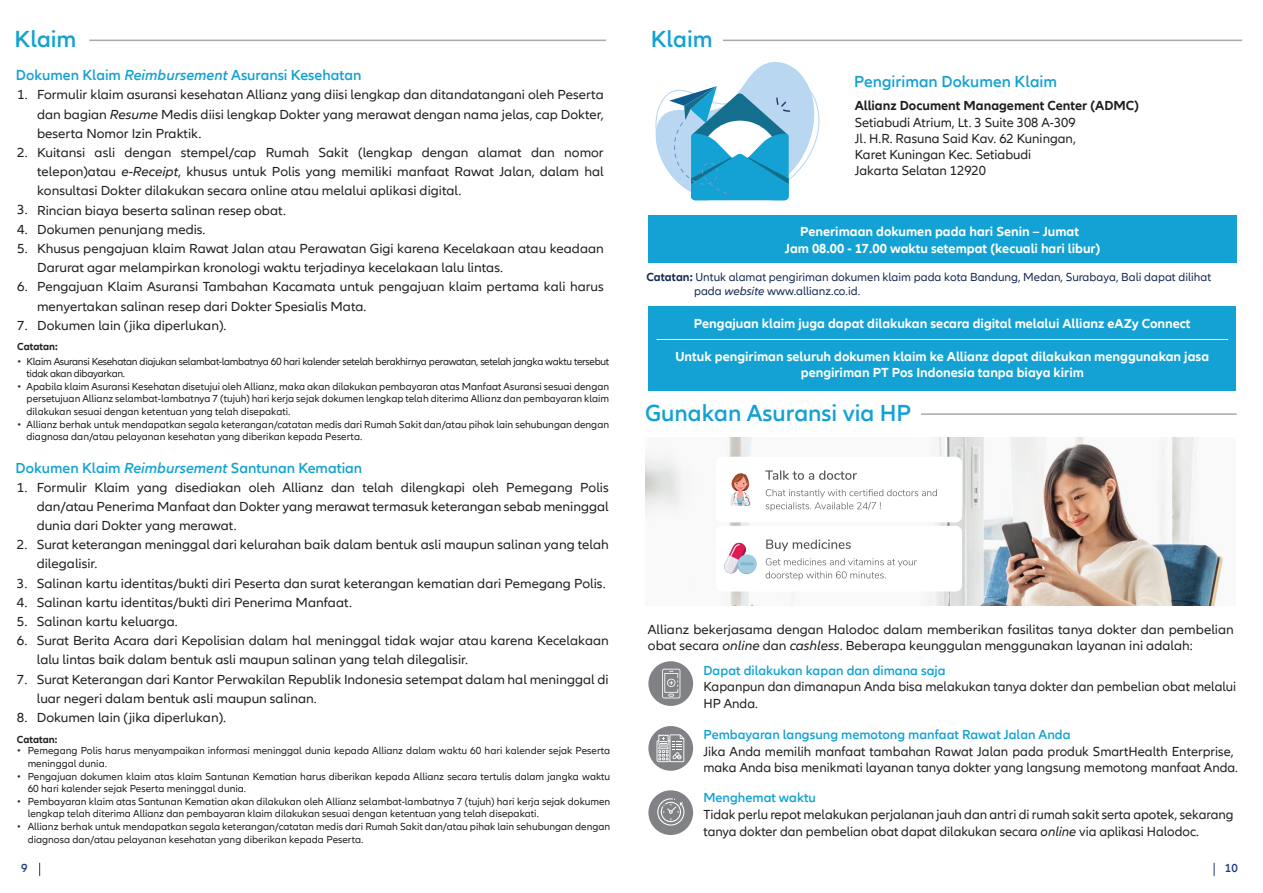
<style>
.page{position:relative;width:1263px;height:893px;background:#fff}
.page>*{position:absolute;margin:0;border:0;box-sizing:border-box;transform-origin:0 0}
.t1{font:600 24px "Allianz Neo";color:#13a2d3}
.t2{font:600 16.5px "Allianz Neo";color:#13a2d3}
.t3{font:600 15px "Allianz Neo";color:#13a2d3}
.t4{font:13.5px/19.2px "Allianz Neo";color:#231f20;scale:1.04 1}
.t5{font:13.5px/16.2px "Allianz Neo";color:#231f20}
.t6{font:700 13.5px/16.2px "Allianz Neo";color:#fff;text-align:center}
.t7{font:600 13.5px "Allianz Neo";color:#13a2d3}
.t8{font:700 13.5px "Allianz Neo";color:#231f20}
.t9{font:12px/14.4px "Allianz Neo";color:#162c53}
.t10{font:600 12px "Allianz Neo";color:#213d7c}
.t11{font:10.5px/12.6px "Allianz Neo";color:#231f20}
.t12{font:700 10.5px "Allianz Neo";color:#231f20}
.s1{font-style:italic}
.s2{font-weight:700}
</style>
<div class="page">
<img style="left:645px;top:437px;width:578px;height:168px">
<svg style="left:39px;top:863px;width:1px;height:13px"></svg>
<svg style="left:1214px;top:863px;width:1px;height:13px"></svg>
<hr style="left:723px;top:40px;width:519px;height:1px;background:#a8a9ad">
<hr style="left:89px;top:40px;width:517px;height:1px;background:#a8a9ad">
<svg style="left:655px;top:62px;width:165px;height:139px"></svg>
<div style="left:648px;top:215px;width:588px;height:48px;background:#13a2d3"></div>
<div style="left:648px;top:306px;width:588px;height:84px;background:#13a2d3"></div>
<hr style="left:656px;top:339px;width:572px;height:1px;background:#fff">
<hr style="left:921px;top:413px;width:315px;height:2px;background:#a8a9ad">
<div style="left:648px;top:661px;width:45px;height:45px;background:#808285;border-radius:50%"></div>
<svg style="left:662px;top:669px;width:18px;height:29px"></svg>
<div style="left:648px;top:726px;width:45px;height:45px;background:#808285;border-radius:50%"></div>
<svg style="left:656px;top:734px;width:28px;height:28px"></svg>
<div style="left:648px;top:790px;width:45px;height:45px;background:#808285;border-radius:50%"></div>
<svg style="left:657px;top:798px;width:27px;height:27px"></svg>
<div style="left:716px;top:526px;width:246px;height:65px;background:#fff;border-radius:7px"></div>
<svg style="left:738px;top:554px;width:19px;height:19px"></svg>
<svg style="left:724px;top:543px;width:30px;height:30px"></svg>
<svg style="left:766px;top:558px;width:151px;height:22px"></svg>
<svg style="left:766px;top:539px;width:85px;height:12px"></svg>
<div style="left:716px;top:457px;width:246px;height:65px;background:#fff;border-radius:7px"></div>
<svg style="left:730px;top:473px;width:21px;height:33px"></svg>
<svg style="left:765px;top:470px;width:92px;height:10px"></svg>
<svg style="left:766px;top:489px;width:171px;height:22px"></svg>
<h1 class="t1" style="left:15px;top:25px;width:63px">Klaim</h1>
<h1 class="t1" style="left:651px;top:25px;width:63px">Klaim</h1>
<p class="t3" style="left:16px;top:67px;width:347px">Dokumen Klaim <span class="s1">Reimbursement</span> Asuransi Kesehatan</p>
<p class="t4" style="left:17px;top:86px;width:12px">1.</p>
<p class="t4" style="left:17px;top:143px;width:12px">2.</p>
<p class="t4" style="left:17px;top:201px;width:12px;text-align:justify">3.<br>4.<br>5.</p>
<p class="t4" style="left:17px;top:278px;width:12px">6.</p>
<p class="t4" style="left:17px;top:316px;width:12px">7.</p>
<p class="t4" style="left:37px;top:86px;width:546px">Formulir klaim asuransi kesehatan Allianz yang diisi lengkap dan ditandatangani oleh Peserta dan bagian <span class="s1">Resume</span> Medis diisi lengkap Dokter yang merawat dengan nama jelas, cap Dokter, beserta Nomor Izin Praktik.<br>Kuitansi asli dengan stempel/cap Rumah Sakit (lengkap dengan alamat dan nomor telepon)atau <span class="s1">e-Receipt</span>, khusus untuk Polis yang memiliki manfaat Rawat Jalan, dalam hal konsultasi Dokter dilakukan secara online atau melalui aplikasi digital.<br>Rincian biaya beserta salinan resep obat.<br>Dokumen penunjang medis.<br>Khusus pengajuan klaim Rawat Jalan atau Perawatan Gigi karena Kecelakaan atau keadaan Darurat agar melampirkan kronologi waktu terjadinya kecelakaan lalu lintas.<br>Pengajuan Klaim Asuransi Tambahan Kacamata untuk pengajuan klaim pertama kali harus menyertakan salinan resep dari Dokter Spesialis Mata.<br>Dokumen lain (jika diperlukan).</p>
<p class="t12" style="left:17px;top:340px;width:42px">Catatan:</p>
<p class="t11" style="left:27px;top:355px;width:584px">Klaim Asuransi Kesehatan diajukan selambat-lambatnya 60 hari kalender setelah berakhirnya perawatan, setelah jangka waktu tersebut tidak akan dibayarkan.<br>Apabila klaim Asuransi Kesehatan disetujui oleh Allianz, maka akan dilakukan pembayaran atas Manfaat Asuransi sesuai dengan persetujuan Allianz selambat-lambatnya 7 (tujuh) hari kerja sejak dokumen lengkap telah diterima Allianz dan pembayaran klaim dilakukan sesuai dengan ketentuan yang telah disepakati.<br>Allianz berhak untuk mendapatkan segala keterangan/catatan medis dari Rumah Sakit dan/atau pihak lain sehubungan dengan diagnosa dan/atau pelayanan kesehatan yang diberikan kepada Peserta.</p>
<p class="t11" style="left:17px;top:355px;width:6px">•</p>
<p class="t11" style="left:17px;top:380px;width:6px">•</p>
<p class="t11" style="left:17px;top:418px;width:6px">•</p>
<p class="t3" style="left:16px;top:459px;width:348px">Dokumen Klaim <span class="s1">Reimbursement</span> Santunan Kematian</p>
<p class="t4" style="left:17px;top:478px;width:12px">1.</p>
<p class="t4" style="left:17px;top:535px;width:12px">2.</p>
<p class="t4" style="left:17px;top:574px;width:12px;text-align:justify">3.<br>4.<br>5.<br>6.</p>
<p class="t4" style="left:17px;top:670px;width:12px">7.</p>
<p class="t4" style="left:17px;top:708px;width:12px">8.</p>
<p class="t4" style="left:37px;top:478px;width:552px">Formulir Klaim yang disediakan oleh Allianz dan telah dilengkapi oleh Pemegang Polis dan/atau Penerima Manfaat dan Dokter yang merawat termasuk keterangan sebab meninggal dunia dari Dokter yang merawat.<br>Surat keterangan meninggal dari kelurahan baik dalam bentuk asli maupun salinan yang telah dilegalisir.<br>Salinan kartu identitas/bukti diri Peserta dan surat keterangan kematian dari Pemegang Polis.<br>Salinan kartu identitas/bukti diri Penerima Manfaat.<br>Salinan kartu keluarga.<br>Surat Berita Acara dari Kepolisian dalam hal meninggal tidak wajar atau karena Kecelakaan lalu lintas baik dalam bentuk asli maupun salinan yang telah dilegalisir.<br>Surat Keterangan dari Kantor Perwakilan Republik Indonesia setempat dalam hal meninggal di luar negeri dalam bentuk asli maupun salinan.<br>Dokumen lain (jika diperlukan).</p>
<p class="t12" style="left:17px;top:733px;width:42px">Catatan:</p>
<p class="t11" style="left:28px;top:745px;width:584px">Pemegang Polis harus menyampaikan informasi meninggal dunia kepada Allianz dalam waktu 60 hari kalender sejak Peserta meninggal dunia.<br>Pengajuan dokumen klaim atas klaim Santunan Kematian harus diberikan kepada Allianz secara tertulis dalam jangka waktu 60 hari kalender sejak Peserta meninggal dunia.<br>Pembayaran klaim atas Santunan Kematian akan dilakukan oleh Allianz selambat-lambatnya 7 (tujuh) hari kerja sejak dokumen lengkap telah diterima Allianz dan pembayaran klaim dilakukan sesuai dengan ketentuan yang telah disepakati.<br>Allianz berhak untuk mendapatkan segala keterangan/catatan medis dari Rumah Sakit dan/atau pihak lain sehubungan dengan diagnosa dan/atau pelayanan kesehatan yang diberikan kepada Peserta.</p>
<p class="t11" style="left:17px;top:745px;width:6px">•</p>
<p class="t11" style="left:17px;top:770px;width:6px">•</p>
<p class="t11" style="left:17px;top:795px;width:6px">•</p>
<p class="t11" style="left:17px;top:820px;width:6px">•</p>
<p class="t2" style="left:854px;top:72px;width:204px">Pengiriman Dokumen Klaim</p>
<p class="t8" style="left:855px;top:98px;width:286px">Allianz Document Management Center (ADMC)</p>
<p class="t5" style="left:855px;top:114px;width:223px">Setiabudi Atrium, Lt. 3 Suite 308 A-309<br>Jl. H.R. Rasuna Said Kav. 62 Kuningan,<br>Karet Kuningan Kec. Setiabudi<br>Jakarta Selatan 12920</p>
<p class="t6" style="left:785px;top:224px;width:317px">Penerimaan dokumen pada hari Senin – Jumat<br>Jam 08.00 - 17.00 waktu setempat (kecuali hari libur)</p>
<p class="t9" style="left:694px;top:270px;width:519px;text-indent:-48px"><span class="s2">Catatan:</span> Untuk alamat pengiriman dokumen klaim pada kota Bandung, Medan, Surabaya, Bali dapat dilihat pada <span class="s1">website</span> www.allianz.co.id.</p>
<p class="t6" style="left:694px;top:316px;width:498px">Pengajuan klaim juga dapat dilakukan secara digital melalui Allianz eAZy Connect</p>
<p class="t6" style="left:675px;top:349px;width:535px">Untuk pengiriman seluruh dokumen klaim ke Allianz dapat dilakukan menggunakan jasa pengiriman PT Pos Indonesia tanpa biaya kirim</p>
<h1 class="t1" style="left:645px;top:399px;width:268px">Gunakan Asuransi via HP</h1>
<p class="t4" style="left:648px;top:621px;width:565px;line-height:16.2px">Allianz bekerjasama dengan Halodoc dalam memberikan fasilitas tanya dokter dan pembelian obat secara <span class="s1">online</span> dan <span class="s1">cashless</span>. Beberapa keunggulan menggunakan layanan ini adalah:</p>
<p class="t7" style="left:703px;top:662px;width:244px">Dapat dilakukan kapan dan dimana saja</p>
<p class="t5" style="left:703px;top:679px;width:534px;line-height:16.8px">Kapanpun dan dimanapun Anda bisa melakukan tanya dokter dan pembelian obat melalui<br>HP Anda.</p>
<p class="t7" style="left:703px;top:726px;width:369px">Pembayaran langsung memotong manfaat Rawat Jalan Anda</p>
<p class="t5" style="left:703px;top:743px;width:536px;line-height:16.8px">Jika Anda memilih manfaat tambahan Rawat Jalan pada produk SmartHealth Enterprise, maka Anda bisa menikmati layanan tanya dokter yang langsung memotong manfaat Anda.</p>
<p class="t7" style="left:703px;top:790px;width:114px">Menghemat waktu</p>
<p class="t5" style="left:703px;top:806px;width:532px;line-height:16.8px">Tidak perlu repot melakukan perjalanan jauh dan antri di rumah sakit serta apotek, sekarang tanya dokter dan pembelian obat dapat dilakukan secara <span class="s1">online</span> via aplikasi Halodoc.</p>
<p class="t10" style="left:21px;top:861px;width:8px">9</p>
<p class="t10" style="left:1225px;top:861px;width:14px">10</p>
</div>
